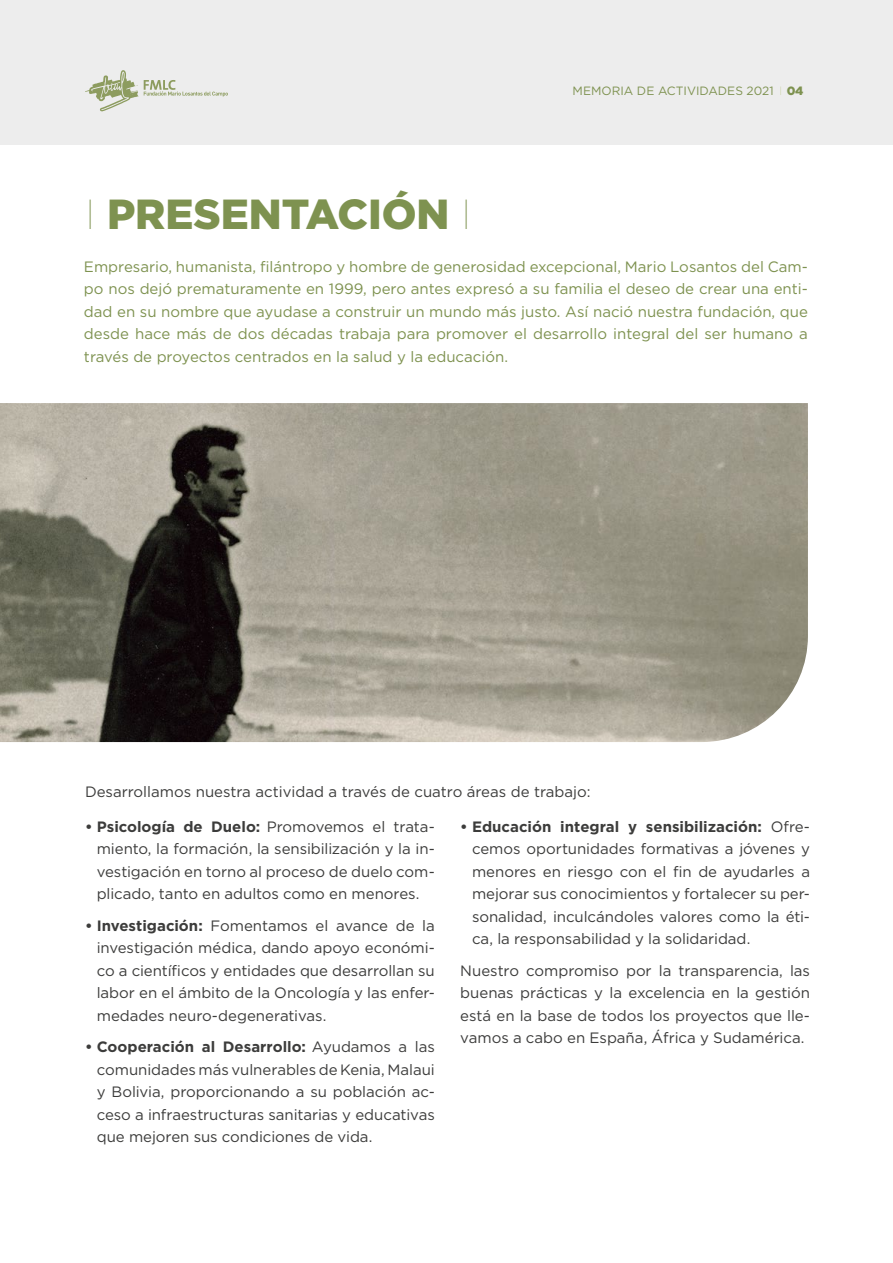
<style>
.page{position:relative;width:893px;height:1263px;background:#fff}
.page>*{position:absolute;margin:0;border:0;box-sizing:border-box;transform-origin:0 0}
.t1{font:900 42px "Gotham";color:#7e9250}
.t2{font:15px/22.5px "Gotham";color:#3c3c3b;text-align:justify}
.t3{font:15px/22.5px "Gotham";color:#7e9250;text-align:justify}
.t4{font:12px "Gotham";color:#7e9250}
.s1{font-weight:900}
.s2{font-weight:100}
.s3{font-weight:700}
</style>
<div class="page">
<div style="left:0;top:0;width:893px;height:145px;background:#ededed"></div>
<svg style="left:85px;top:70px;width:53px;height:41px"></svg>
<svg style="left:144px;top:80px;width:84px;height:17px"></svg>
<img style="left:0;top:403px;width:808px;height:339px">
<p class="t4" style="left:573px;top:83px;width:232px">MEMORIA DE ACTIVIDADES 2021 <span class="s1">04</span></p>
<h1 class="t1" style="left:85px;top:185px;width:388px"><span class="s2">I</span> PRESENTACIÓN <span class="s2">I</span></h1>
<p class="t3" style="left:84px;top:255px;width:725px">Empresario, humanista, filántropo y hombre de generosidad excepcional, Mario Losantos del Cam&shy;po nos dejó prematuramente en 1999, pero antes expresó a su familia el deseo de crear una enti&shy;dad en su nombre que ayudase a construir un mundo más justo. Así nació nuestra fundación, que desde hace más de dos décadas trabaja para promover el desarrollo integral del ser humano a través de proyectos centrados en la salud y la educación.</p>
<p class="t2" style="left:85px;top:780px;width:507px">Desarrollamos nuestra actividad a través de cuatro áreas de trabajo:</p>
<p class="t2" style="left:97px;top:815px;width:340px;text-indent:-12px"><span class="s3">• Psicología de Duelo:</span> Promovemos el trata&shy;miento, la formación, la sensibilización y la in&shy;vestigación en torno al proceso de duelo com&shy;plicado, tanto en adultos como en menores.</p>
<p class="t2" style="left:97px;top:914px;width:340px;text-indent:-12px"><span class="s3">• Investigación:</span> Fomentamos el avance de la investigación médica, dando apoyo económi&shy;co a científicos y entidades que desarrollan su labor en el ámbito de la Oncología y las enfer&shy;medades neuro-degenerativas.</p>
<p class="t2" style="left:97px;top:1035px;width:340px;text-indent:-12px"><span class="s3">• Cooperación al Desarrollo:</span> Ayudamos a las comunidades más vulnerables de Kenia, Malaui y Bolivia, proporcionando a su población ac&shy;ceso a infraestructuras sanitarias y educativas que mejoren sus condiciones de vida.</p>
<p class="t2" style="left:472px;top:815px;width:340px;text-indent:-12px"><span class="s3">• Educación integral y sensibilización:</span> Ofre&shy;cemos oportunidades formativas a jóvenes y menores en riesgo con el fin de ayudarles a mejorar sus conocimientos y fortalecer su per&shy;sonalidad, inculcándoles valores como la éti&shy;ca, la responsabilidad y la solidaridad.</p>
<p class="t2" style="left:460px;top:959px;width:351px">Nuestro compromiso por la transparencia, las buenas prácticas y la excelencia en la gestión está en la base de todos los proyectos que lle&shy;vamos a cabo en España, África y Sudamérica.</p>
</div>
